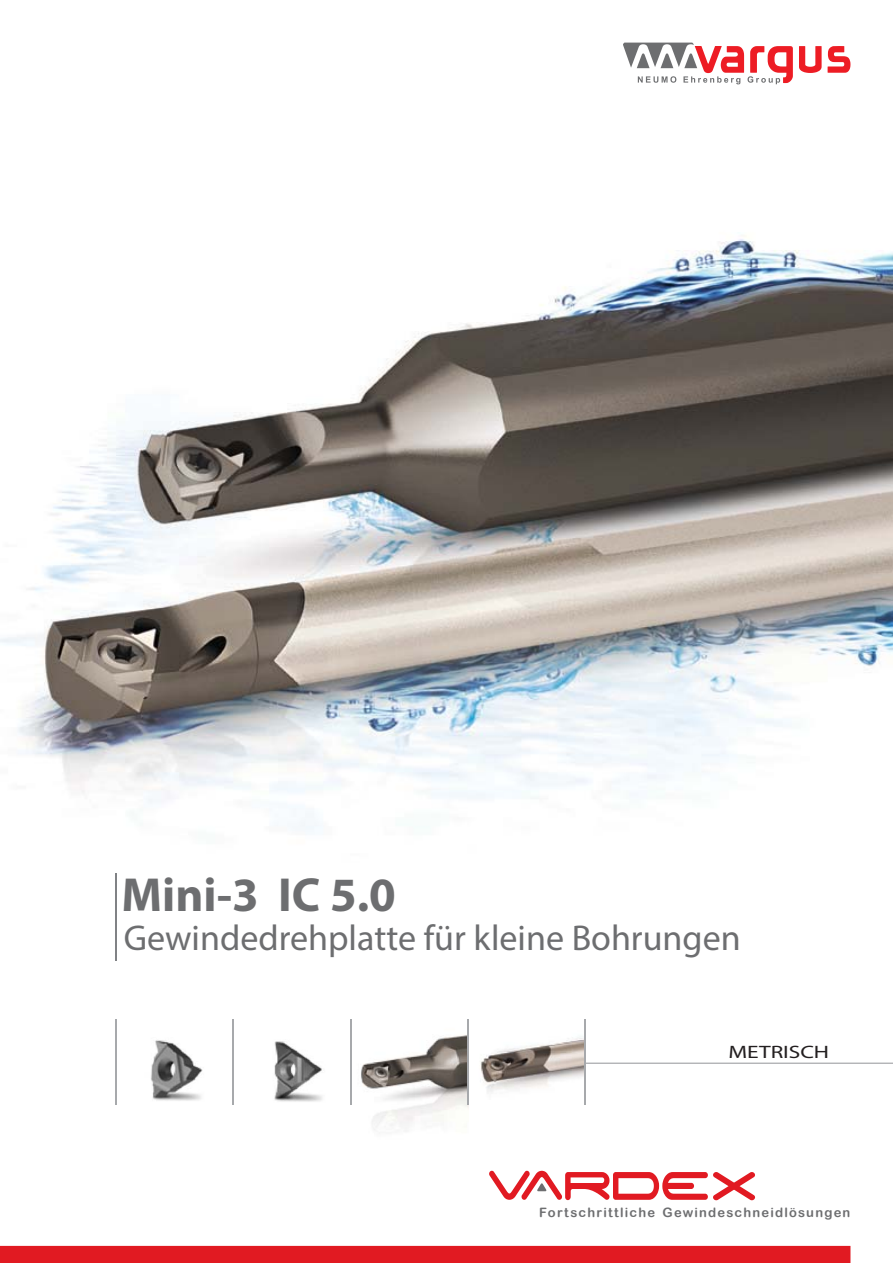
<style>
.page{position:relative;width:893px;height:1263px;background:#fff}
.page>*{position:absolute;margin:0;border:0;box-sizing:border-box;transform-origin:0 0}
.t1{font:700 48px "Myriad Pro";color:#6d6e70}
.t2{font:36px "Myriad Pro";color:#6d6e70}
.t3{font:18px "Myriad Pro";color:#231f20;scale:1.3 1}
.t4{font:12.9px "Arial Rounded MT Bold";letter-spacing:.09em;color:#6d6e70}
</style>
<div class="page">
<img style="left:0;top:42px;width:893px;height:1221px">
<div style="left:0;top:1246px;width:850px;height:17px;background:#e11a22"></div>
<svg style="left:799px;top:46px;width:22px;height:27px"></svg>
<svg style="left:827px;top:46px;width:23px;height:27px"></svg>
<svg style="left:623px;top:43px;width:170px;height:41px"></svg>
<hr style="left:115px;top:874px;width:2px;height:87px;background:#808285">
<img style="left:140px;top:1038px;width:68px;height:71px">
<img style="left:262px;top:1039px;width:68px;height:71px">
<svg style="left:489px;top:1171px;width:266px;height:30px"></svg>
<img style="left:469px;top:1020px;width:117px;height:105px">
<img style="left:352px;top:1018px;width:117px;height:139px">
<hr style="left:350px;top:1020px;width:1px;height:85px;background:#a7a9ac">
<hr style="left:585px;top:1020px;width:1px;height:85px;background:#a7a9ac">
<hr style="left:233px;top:1020px;width:1px;height:85px;background:#a7a9ac">
<hr style="left:115px;top:1020px;width:2px;height:85px;background:#a7a9ac">
<hr style="left:467px;top:1020px;width:2px;height:85px;background:#a7a9ac">
<hr style="left:586px;top:1063px;width:307px;height:1px;background:#a7a9ac">
<h1 class="t1" style="left:121px;top:877px;width:276px">Mini-3 IC 5.0</h1>
<h2 class="t2" style="left:124px;top:925px;width:618px">Gewindedrehplatte für kleine Bohrungen</h2>
<h3 class="t3" style="left:728px;top:1045px;width:79px">METRISCH</h3>
<p class="t4" style="left:539px;top:1205px;width:313px">Fortschrittliche Gewindeschneidlösungen</p>
</div>
